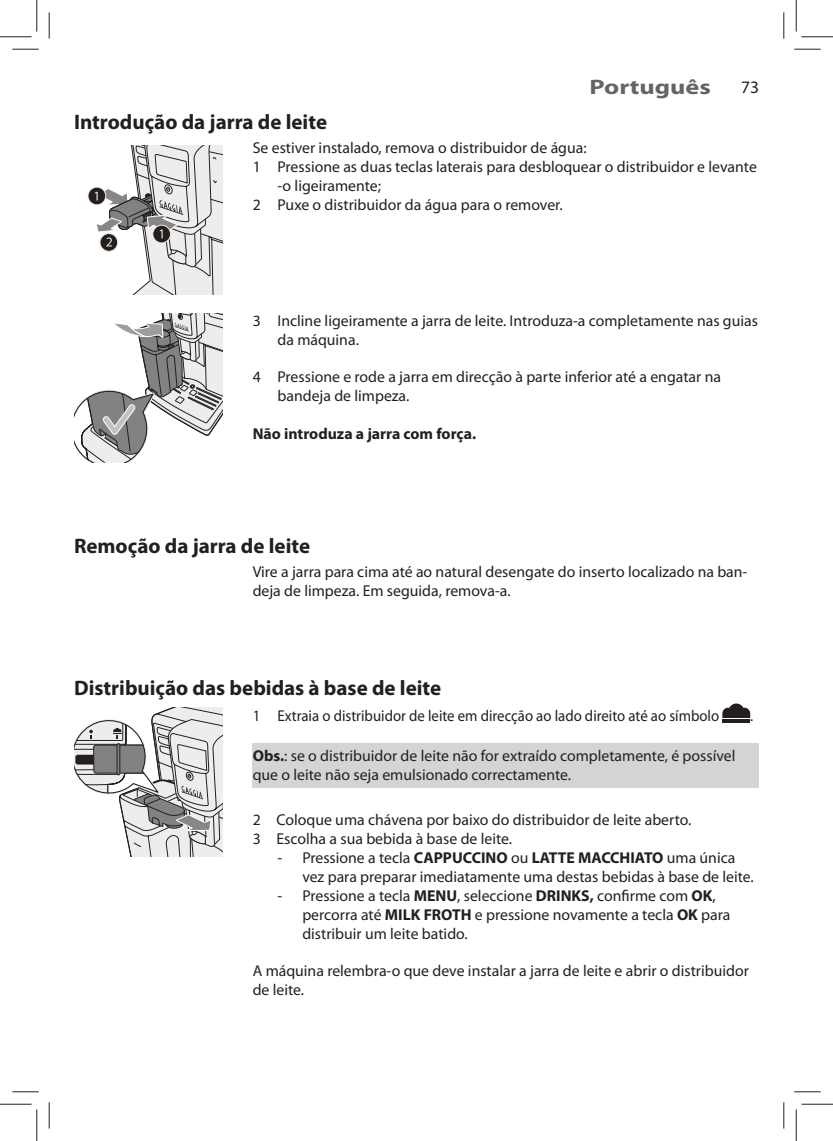
<style>
.page{position:relative;width:833px;height:1141px;background:#fff}
.page>*{position:absolute;margin:0;border:0;box-sizing:border-box;transform-origin:0 0}
.t1{font:700 21px "Myriad Pro";color:#241f1f}
.t2{font:700 21px "Myriad Pro";color:#656365;scale:1.25 1}
.t3{font:17.5px "Myriad Pro";color:#241f1f}
.t4{font:15.75px/18.9px "Myriad Pro";color:#241f1f}
.t5{font:15.75px "Myriad Pro";color:#241f1f;scale:.94 1}
.t6{font:700 15.75px "Myriad Pro";color:#241f1f}
.s1{font-weight:700}
</style>
<div class="page">
<hr style="left:722px;top:719px;width:28px;height:3px;background:#241f1f">
<svg style="left:722px;top:703px;width:28px;height:14px"></svg>
<div style="left:253px;top:742px;width:506px;height:45px;background:#d5d4d5"></div>
<div style="left:88px;top:187px;width:18px;height:18px;background:#241f1f;border:1px solid #f7e7d9;border-radius:50%"></div>
<svg style="left:95px;top:145px;width:128px;height:149px"></svg>
<svg style="left:74px;top:314px;width:149px;height:148px"></svg>
<svg style="left:74px;top:707px;width:149px;height:149px"></svg>
<svg style="left:12px;top:49px;width:27px;height:1px"></svg>
<svg style="left:794px;top:49px;width:26px;height:1px"></svg>
<svg style="left:12px;top:1091px;width:27px;height:1px"></svg>
<svg style="left:794px;top:1091px;width:26px;height:1px"></svg>
<svg style="left:49px;top:12px;width:1px;height:27px"></svg>
<svg style="left:49px;top:1102px;width:1px;height:26px"></svg>
<svg style="left:783px;top:12px;width:1px;height:27px"></svg>
<svg style="left:783px;top:1102px;width:1px;height:26px"></svg>
<hr style="left:0;top:36px;width:32px;height:1px;background:#241f1f">
<hr style="left:801px;top:36px;width:31px;height:1px;background:#241f1f">
<hr style="left:0;top:1103px;width:32px;height:1px;background:#241f1f">
<hr style="left:801px;top:1103px;width:31px;height:1px;background:#241f1f">
<hr style="left:36px;top:0;width:1px;height:32px;background:#241f1f">
<hr style="left:36px;top:1109px;width:1px;height:31px;background:#241f1f">
<hr style="left:795px;top:0;width:1px;height:32px;background:#241f1f">
<hr style="left:795px;top:1109px;width:1px;height:31px;background:#241f1f">
<h1 class="t2" style="left:589px;top:73px;width:98px">Português</h1>
<p class="t3" style="left:741px;top:76px;width:19px">73</p>
<h1 class="t1" style="left:74px;top:109px;width:254px">Introdução da jarra de leite</h1>
<p class="t4" style="left:253px;top:138px;width:335px">Se estiver instalado, remova o distribuidor de água:</p>
<p class="t4" style="left:253px;top:157px;width:505px">1 Pressione as duas teclas laterais para desbloquear o distribuidor e levante</p>
<p class="t4" style="left:277px;top:176px;width:105px">-o ligeiramente;</p>
<p class="t4" style="left:253px;top:195px;width:311px">2 Puxe o distribuidor da água para o remover.</p>
<p class="t4" style="left:277px;top:310px;width:482px;text-indent:-25px">3 Incline ligeiramente a jarra de leite. Introduza-a completamente nas guias da máquina.</p>
<p class="t4" style="left:277px;top:367px;width:445px;text-indent:-25px">4 Pressione e rode a jarra em direcção à parte inferior até a engatar na bandeja de limpeza.</p>
<p class="t6" style="left:253px;top:423px;width:225px">Não introduza a jarra com força.</p>
<h1 class="t1" style="left:74px;top:532px;width:238px">Remoção da jarra de leite</h1>
<p class="t4" style="left:253px;top:561px;width:496px">Vire a jarra para cima até ao natural desengate do inserto localizado na ban&shy;deja de limpeza. Em seguida, remova-a.</p>
<h1 class="t1" style="left:74px;top:674px;width:369px">Distribuição das bebidas à base de leite</h1>
<p class="t5" style="left:253px;top:705px;width:497px">1 Extraia o distribuidor de leite em direcção ao lado direito até ao símbolo</p>
<p class="t5" style="left:750px;top:705px;width:5px">.</p>
<p class="t4" style="left:253px;top:746px;width:484px"><span class="s1">Obs.</span>: se o distribuidor de leite não for extraído completamente, é possível que o leite não seja emulsionado correctamente.</p>
<p class="t4" style="left:253px;top:809px;width:440px">2 Coloque uma chávena por baixo do distribuidor de leite aberto.<br>3 Escolha a sua bebida à base de leite.</p>
<p class="t4" style="left:302px;top:847px;width:453px;text-indent:-25px">- Pressione a tecla <span class="s1">CAPPUCCINO</span> ou <span class="s1">LATTE MACCHIATO</span> uma única vez para preparar imediatamente uma destas bebidas à base de leite.</p>
<p class="t4" style="left:302px;top:885px;width:429px;text-indent:-25px">- Pressione a tecla <span class="s1">MENU</span>, seleccione <span class="s1">DRINKS,</span> confirme com <span class="s1">OK</span>, percorra até <span class="s1">MILK FROTH</span> e pressione novamente a tecla <span class="s1">OK</span> para distribuir um leite batido.</p>
<p class="t4" style="left:253px;top:961px;width:497px">A máquina relembra-o que deve instalar a jarra de leite e abrir o distribuidor de leite.</p>
</div>
